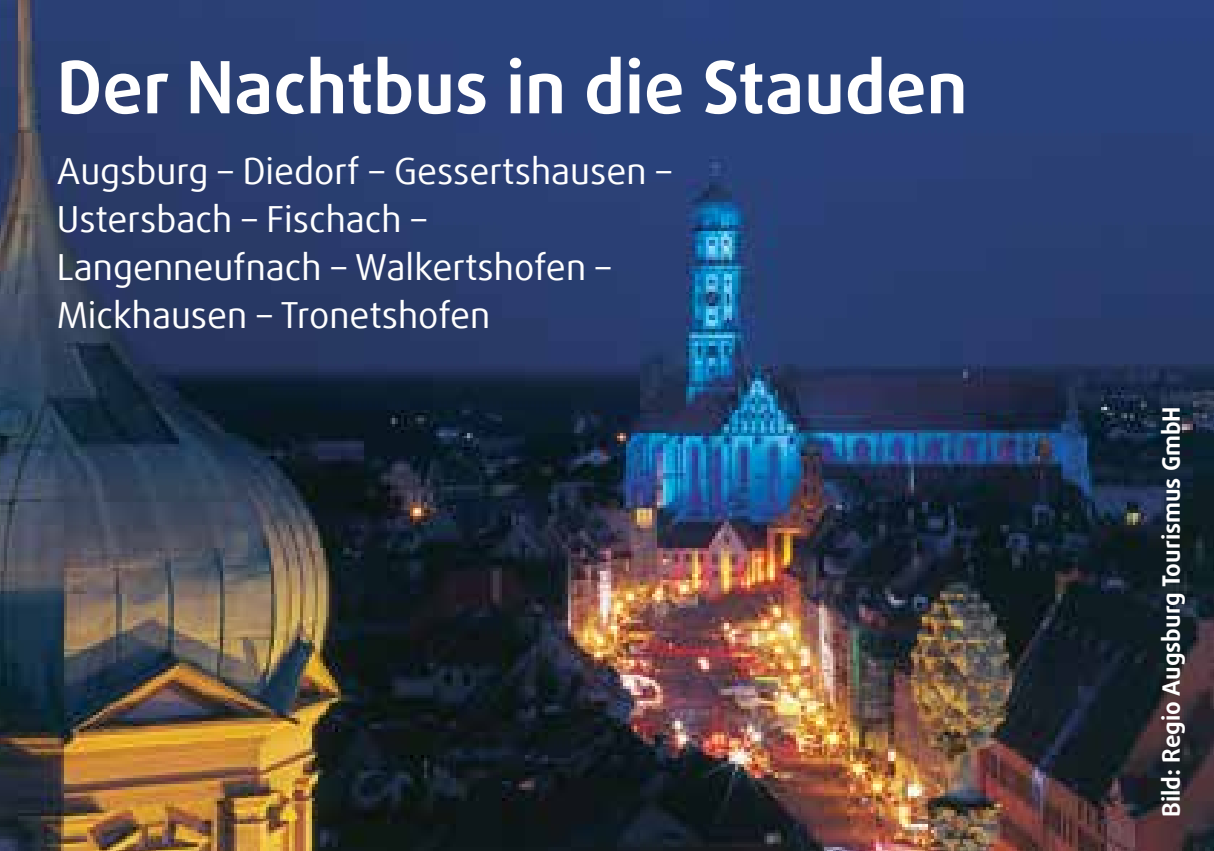
<style>
.page{position:relative;width:1214px;height:851px;background:#fff}
.page>*{position:absolute;margin:0;border:0;box-sizing:border-box;transform-origin:0 0}
.t1{font:700 72px "Daxline Offc";color:#fff}
.t2{font:36px/48px "Daxline Offc";color:#fff}
.t3{font:700 24px "Daxline Offc";color:#fff}
</style>
<div class="page">
<img style="left:0;top:0;width:1213px;height:850px">
<h1 class="t1" style="left:57px;top:40px;width:912px">Der Nachtbus in die Stauden</h1>
<p class="t2" style="left:57px;top:147px;width:615px">Augsburg – Diedorf – Gessertshausen –<br>Ustersbach – Fischach –<br>Langenneufnach – Walkertshofen –<br>Mickhausen – Tronetshofen</p>
<p class="t3" style="left:1155px;top:816px;width:412px;rotate:-90deg">Bild: Regio Augsburg Tourismus GmbH</p>
</div>
